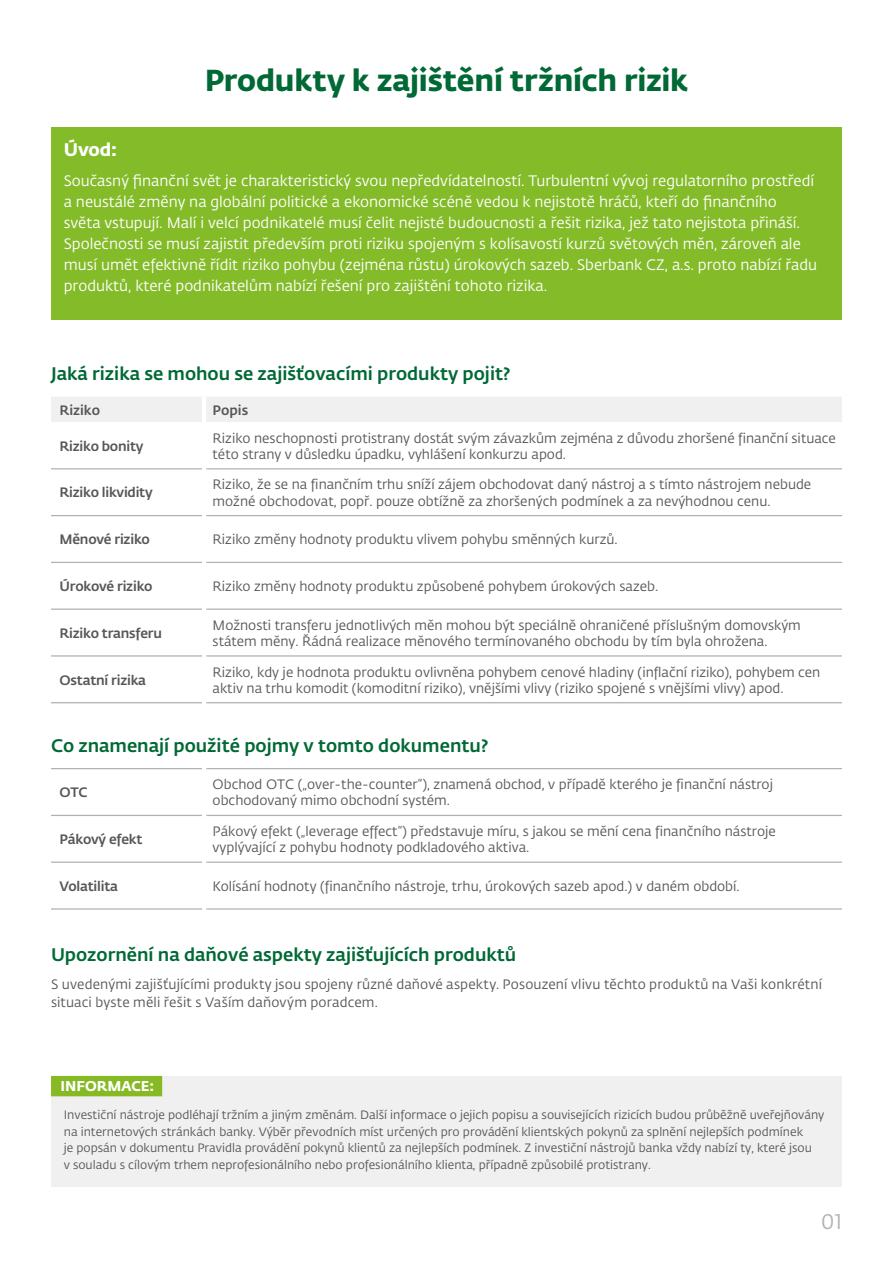
<style>
.page{position:relative;width:893px;height:1263px;background:#fff}
.page>*{position:absolute;margin:0;border:0;box-sizing:border-box;transform-origin:0 0}
.t1{font:30px "Fedra Sans Pro Bold LF";letter-spacing:-.01em;color:#006935}
.t2{font:21px "Fedra Sans Pro Book LF";color:#b3b2b2}
.t3{font:18px "Fedra Sans Pro Medium LF";color:#006935}
.t4{font:18px "Fedra Sans Pro Bold LF";color:#fff}
.t5{font:15px/21px "Fedra Sans Pro Book LF";color:#fff}
.t6{font:14.1px "Fedra Sans Pro Bold LF";color:#fff}
.t7{font:13.5px/16.2px "Fedra Sans Pro Book LF";color:#575756}
.t8{font:13.5px "Fedra Sans Pro Medium LF";letter-spacing:-.015em;color:#575756}
.t9{font:12px/16.5px "Fedra Sans Pro Book LF";color:#575756}
</style>
<div class="page">
<div style="left:51px;top:128px;width:791px;height:192px;background:#83bb29"></div>
<div style="left:51px;top:1076px;width:791px;height:110px;background:#f0f0f0"></div>
<div style="left:51px;top:397px;width:791px;height:25px;background:#f0f0f0"></div>
<hr style="left:51px;top:468px;width:151px;height:1px;background:#b3b2b2">
<hr style="left:206px;top:468px;width:636px;height:1px;background:#b3b2b2">
<hr style="left:51px;top:515px;width:151px;height:1px;background:#b3b2b2">
<hr style="left:206px;top:515px;width:636px;height:1px;background:#b3b2b2">
<hr style="left:51px;top:562px;width:151px;height:1px;background:#b3b2b2">
<hr style="left:206px;top:562px;width:636px;height:1px;background:#b3b2b2">
<hr style="left:51px;top:608px;width:151px;height:2px;background:#b3b2b2">
<hr style="left:206px;top:608px;width:636px;height:2px;background:#b3b2b2">
<hr style="left:51px;top:655px;width:151px;height:2px;background:#b3b2b2">
<hr style="left:206px;top:655px;width:636px;height:2px;background:#b3b2b2">
<hr style="left:51px;top:702px;width:151px;height:1px;background:#b3b2b2">
<hr style="left:206px;top:702px;width:636px;height:1px;background:#b3b2b2">
<hr style="left:202px;top:396px;width:4px;height:26px;background:#fff">
<hr style="left:51px;top:815px;width:151px;height:1px;background:#b3b2b2">
<hr style="left:206px;top:815px;width:636px;height:1px;background:#b3b2b2">
<hr style="left:51px;top:861px;width:151px;height:2px;background:#b3b2b2">
<hr style="left:206px;top:861px;width:636px;height:2px;background:#b3b2b2">
<hr style="left:51px;top:908px;width:151px;height:1px;background:#b3b2b2">
<hr style="left:206px;top:908px;width:636px;height:1px;background:#b3b2b2">
<hr style="left:51px;top:768px;width:151px;height:1px;background:#b3b2b2">
<hr style="left:206px;top:768px;width:636px;height:1px;background:#b3b2b2">
<div style="left:51px;top:1076px;width:111px;height:20px;background:#87b925"></div>
<h1 class="t1" style="left:205px;top:57px;width:485px">Produkty k zajištění tržních rizik</h1>
<h3 class="t4" style="left:64px;top:135px;width:55px">Úvod:</h3>
<p class="t5" style="left:64px;top:169px;width:755px">Současný finanční svět je charakteristický svou nepředvídatelností. Turbulentní vývoj regulatorního prostředí a neustálé změny na globální politické a ekonomické scéně vedou k nejistotě hráčů, kteří do finančního světa vstupují. Malí i velcí podnikatelé musí čelit nejisté budoucnosti a řešit rizika, jež tato nejistota přináší.<br>Společnosti se musí zajistit především proti riziku spojeným s kolísavostí kurzů světových měn, zároveň ale musí umět efektivně řídit riziko pohybu (zejména růstu) úrokových sazeb. Sberbank CZ, a.s. proto nabízí řadu produktů, které podnikatelům nabízí řešení pro zajištění tohoto rizika.</p>
<h3 class="t3" style="left:51px;top:360px;width:461px">Jaká rizika se mohou se zajišťovacími produkty pojit?</h3>
<p class="t8" style="left:60px;top:399px;width:42px">Riziko</p>
<p class="t8" style="left:213px;top:399px;width:37px">Popis</p>
<p class="t8" style="left:60px;top:436px;width:86px">Riziko bonity</p>
<p class="t7" style="left:213px;top:429px;width:625px">Riziko neschopnosti protistrany dostát svým závazkům zejména z důvodu zhoršené finanční situace této strany v důsledku úpadku, vyhlášení konkurzu apod.</p>
<p class="t8" style="left:60px;top:482px;width:95px">Riziko likvidity</p>
<p class="t7" style="left:213px;top:476px;width:600px">Riziko, že se na finančním trhu sníží zájem obchodovat daný nástroj a s tímto nástrojem nebude možné obchodovat, popř. pouze obtížně za zhoršených podmínek a za nevýhodnou cenu.</p>
<p class="t8" style="left:60px;top:529px;width:92px">Měnové riziko</p>
<p class="t7" style="left:213px;top:531px;width:407px">Riziko změny hodnoty produktu vlivem pohybu směnných kurzů.</p>
<p class="t8" style="left:60px;top:576px;width:95px">Úrokové riziko</p>
<p class="t7" style="left:213px;top:578px;width:447px">Riziko změny hodnoty produktu způsobené pohybem úrokových sazeb.</p>
<p class="t8" style="left:60px;top:623px;width:104px">Riziko transferu</p>
<p class="t7" style="left:213px;top:616px;width:590px">Možnosti transferu jednotlivých měn mohou být speciálně ohraničené příslušným domovským státem měny. Řádná realizace měnového termínovaného obchodu by tím byla ohrožena.</p>
<p class="t8" style="left:60px;top:670px;width:88px">Ostatní rizika</p>
<p class="t7" style="left:213px;top:663px;width:609px">Riziko, kdy je hodnota produktu ovlivněna pohybem cenové hladiny (inflační riziko), pohybem cen aktiv na trhu komodit (komoditní riziko), vnějšími vlivy (riziko spojené s vnějšími vlivy) apod.</p>
<h3 class="t3" style="left:51px;top:732px;width:439px">Co znamenají použité pojmy v tomto dokumentu?</h3>
<p class="t8" style="left:60px;top:782px;width:30px">OTC</p>
<p class="t7" style="left:213px;top:776px;width:562px">Obchod OTC („over-the-counter“), znamená obchod, v případě kterého je finanční nástroj obchodovaný mimo obchodní systém.</p>
<p class="t8" style="left:60px;top:829px;width:84px">Pákový efekt</p>
<p class="t7" style="left:213px;top:823px;width:565px">Pákový efekt („leverage effect“) představuje míru, s jakou se mění cena finančního nástroje vyplývající z pohybu hodnoty podkladového aktiva.</p>
<p class="t8" style="left:60px;top:876px;width:60px">Volatilita</p>
<p class="t7" style="left:213px;top:877px;width:529px">Kolísání hodnoty (finančního nástroje, trhu, úrokových sazeb apod.) v daném období.</p>
<h3 class="t3" style="left:51px;top:941px;width:467px">Upozornění na daňové aspekty zajišťujících produktů</h3>
<p class="t7" style="left:51px;top:974px;width:773px;line-height:18px">S uvedenými zajišťujícími produkty jsou spojeny různé daňové aspekty. Posouzení vlivu těchto produktů na Vaši konkrétní situaci byste měli řešit s Vaším daňovým poradcem.</p>
<p class="t6" style="left:61px;top:1075px;width:95px">INFORMACE:</p>
<p class="t9" style="left:64px;top:1106px;width:762px">Investiční nástroje podléhají tržním a jiným změnám. Další informace o jejich popisu a souvisejících rizicích budou průběžně uveřejňovány na internetových stránkách banky. Výběr převodních míst určených pro provádění klientských pokynů za splnění nejlepších podmínek<br>je popsán v dokumentu Pravidla provádění pokynů klientů za nejlepších podmínek. Z investiční nástrojů banka vždy nabízí ty, které jsou<br>v souladu s cílovým trhem neprofesionálního nebo profesionálního klienta, případně způsobilé protistrany.</p>
<h2 class="t2" style="left:821px;top:1207px;width:23px">01</h2>
</div>
